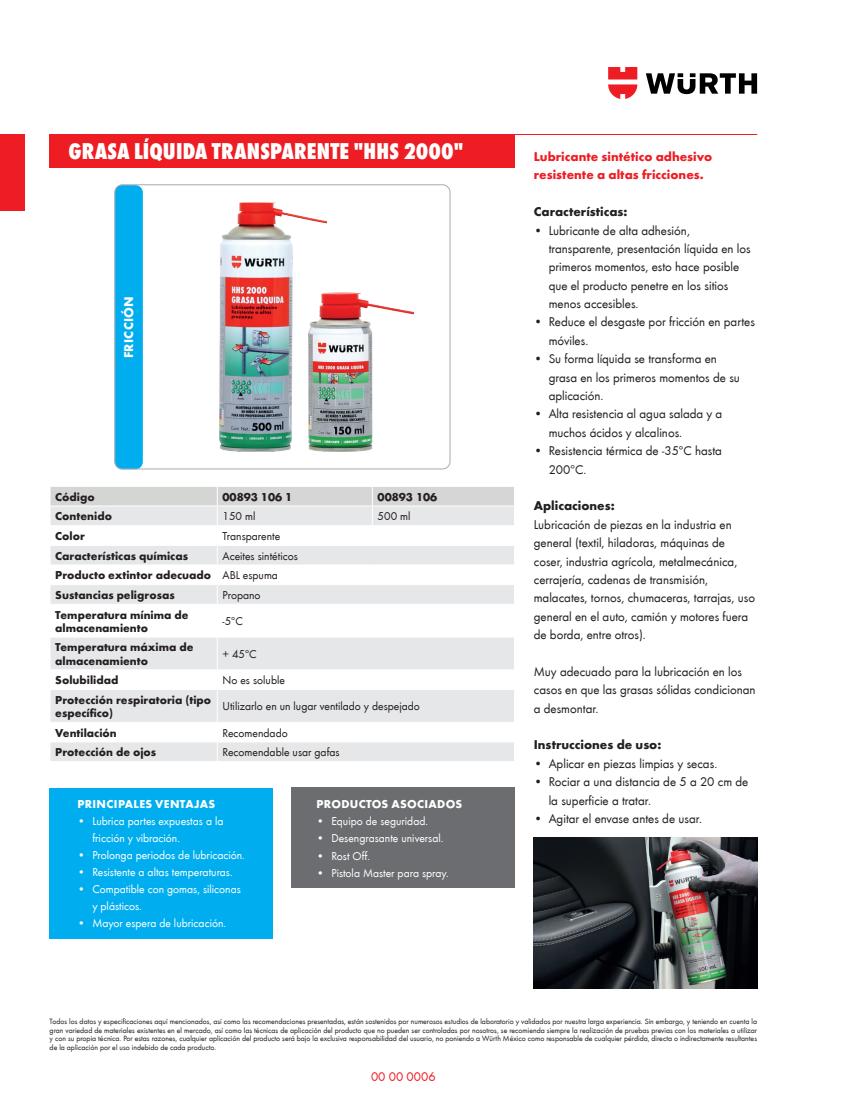
<style>
.page{position:relative;width:844px;height:1117px;background:#fff}
.page>*{position:absolute;margin:0;border:0;box-sizing:border-box;transform-origin:0 0}
.t1{font:800 condensed 23.62px "Wuerth";letter-spacing:.005em;color:#fff}
.t2{font:13.12px/18.4px "Wuerth";color:#231f20}
.t3{font:700 13.12px/18.4px "Wuerth";color:#ee1d23}
.t4{font:700 13.12px "Wuerth";color:#231f20}
.t5{font:13.12px "Wuerth";color:#ee1d23}
.t6{font:700 13.12px "Wuerth";letter-spacing:.025em;color:#fff}
.t7{font:700 11.9px/13.1px "Wuerth";color:#231f20}
.t8{font:11.9px/17px "Wuerth";color:#fff}
.t9{font:11.9px "Wuerth";color:#231f20}
.t10{font:700 11.9px "Wuerth";letter-spacing:.025em;color:#fff}
.t11{font:7.88px/8.6px "Wuerth";color:#231f20;text-align:justify}
.s1{font-weight:400}
</style>
<div class="page">
<svg style="left:645px;top:73px;width:111px;height:21px"></svg>
<svg style="left:608px;top:67px;width:29px;height:32px"></svg>
<div style="left:0;top:134px;width:25px;height:76px;background:#ee1d23"></div>
<div style="left:292px;top:787px;width:223px;height:100px;background:#6c6d70"></div>
<div style="left:50px;top:787px;width:223px;height:151px;background:#00aeef"></div>
<div style="left:50px;top:134px;width:465px;height:33px;background:#ee1d23"></div>
<hr style="left:385px;top:134px;width:372px;height:1px;background:#ee1d23">
<img style="left:533px;top:837px;width:224px;height:151px">
<div style="left:50px;top:486px;width:167px;height:20px;background:#d4d6d4"></div>
<svg style="left:51px;top:506px;width:463px;height:255px;fill:#e6e7e9"></svg>
<hr style="left:50px;top:564px;width:167px;height:1px;background:#fff">
<hr style="left:50px;top:584px;width:167px;height:1px;background:#fff">
<hr style="left:50px;top:603px;width:167px;height:1px;background:#fff">
<hr style="left:50px;top:636px;width:167px;height:1px;background:#fff">
<hr style="left:50px;top:669px;width:167px;height:1px;background:#fff">
<hr style="left:50px;top:689px;width:167px;height:1px;background:#fff">
<hr style="left:50px;top:721px;width:167px;height:1px;background:#fff">
<hr style="left:50px;top:741px;width:167px;height:1px;background:#fff">
<svg style="left:50px;top:743px;width:1px;height:18px"></svg>
<hr style="left:50px;top:486px;width:167px;height:1px;background:#fff">
<hr style="left:50px;top:505px;width:167px;height:1px;background:#fff">
<hr style="left:50px;top:525px;width:167px;height:1px;background:#fff">
<hr style="left:50px;top:545px;width:167px;height:1px;background:#fff">
<svg style="left:50px;top:487px;width:1px;height:116px"></svg>
<svg style="left:217px;top:487px;width:297px;height:116px"></svg>
<hr style="left:217px;top:603px;width:155px;height:1px;background:#fff">
<hr style="left:217px;top:604px;width:1px;height:32px;background:#fff">
<hr style="left:372px;top:603px;width:142px;height:1px;background:#fff">
<hr style="left:217px;top:636px;width:155px;height:1px;background:#fff">
<hr style="left:217px;top:637px;width:1px;height:32px;background:#fff">
<hr style="left:372px;top:636px;width:142px;height:1px;background:#fff">
<hr style="left:217px;top:669px;width:155px;height:1px;background:#fff">
<svg style="left:217px;top:670px;width:1px;height:19px"></svg>
<hr style="left:372px;top:669px;width:142px;height:1px;background:#fff">
<hr style="left:217px;top:689px;width:155px;height:1px;background:#fff">
<hr style="left:217px;top:689px;width:1px;height:32px;background:#fff">
<hr style="left:372px;top:689px;width:142px;height:1px;background:#fff">
<hr style="left:217px;top:721px;width:155px;height:1px;background:#fff">
<hr style="left:372px;top:721px;width:142px;height:1px;background:#fff">
<hr style="left:217px;top:741px;width:155px;height:1px;background:#fff">
<svg style="left:217px;top:722px;width:1px;height:39px"></svg>
<hr style="left:372px;top:741px;width:142px;height:1px;background:#fff">
<div style="left:114px;top:185px;width:29px;height:284px;background:#00aeef;border-radius:7px"></div>
<div style="left:114px;top:184px;width:336px;height:285px;border:1px solid #a8a9ad;border-radius:7px"></div>
<img style="left:219px;top:203px;width:107px;height:248px">
<img style="left:308px;top:292px;width:105px;height:159px">
<h1 class="t1" style="left:68px;top:134px;width:396px">GRASA LÍQUIDA TRANSPARENTE "HHS 2000"</h1>
<p class="t6" style="left:119px;top:358px;width:64px;rotate:-90deg">FRICCIÓN</p>
<p class="t7" style="left:55px;top:489px;width:41px">Código</p>
<p class="t7" style="left:222px;top:489px;width:71px">00893 106 1</p>
<p class="t7" style="left:377px;top:489px;width:61px">00893 106</p>
<p class="t7" style="left:55px;top:509px;width:58px">Contenido</p>
<p class="t9" style="left:222px;top:508px;width:34px">150 ml</p>
<p class="t9" style="left:377px;top:508px;width:34px">500 ml</p>
<p class="t7" style="left:55px;top:528px;width:31px">Color</p>
<p class="t9" style="left:222px;top:528px;width:59px">Transparente</p>
<p class="t7" style="left:55px;top:548px;width:134px">Características químicas</p>
<p class="t7" style="left:55px;top:545px;width:244px;line-height:19.6px;text-indent:167px"><span class="s1">Aceites sintéticos<br></span>Producto extintor adecuado <span class="s1">ABL espuma<br></span>Sustancias peligrosas</p>
<p class="t9" style="left:222px;top:586px;width:39px">Propano</p>
<p class="t7" style="left:55px;top:607px;width:135px">Temperatura mínima de almacenamiento</p>
<p class="t9" style="left:222px;top:613px;width:22px">-5ºC</p>
<p class="t7" style="left:55px;top:640px;width:140px">Temperatura máxima de almacenamiento</p>
<p class="t9" style="left:222px;top:645px;width:36px">+ 45ºC</p>
<p class="t7" style="left:55px;top:672px;width:65px">Solubilidad</p>
<p class="t9" style="left:222px;top:672px;width:64px">No es soluble</p>
<p class="t7" style="left:55px;top:692px;width:157px">Protección respiratoria (tipo específico)</p>
<p class="t9" style="left:222px;top:698px;width:199px">Utilizarlo en un lugar ventilado y despejado</p>
<p class="t7" style="left:55px;top:725px;width:63px">Ventilación</p>
<p class="t9" style="left:222px;top:724px;width:67px">Recomendado</p>
<p class="t7" style="left:55px;top:744px;width:102px">Protección de ojos</p>
<p class="t9" style="left:222px;top:744px;width:119px">Recomendable usar gafas</p>
<p class="t10" style="left:77px;top:794px;width:139px">PRINCIPALES VENTAJAS</p>
<p class="t8" style="left:92px;top:811px;width:132px;text-indent:-15px">• Lubrica partes expuestas a la fricción y vibración.</p>
<p class="t8" style="left:77px;top:845px;width:169px">• Prolonga periodos de lubricación.</p>
<p class="t8" style="left:77px;top:862px;width:157px">• Resistente a altas temperaturas.</p>
<p class="t8" style="left:92px;top:879px;width:150px;text-indent:-15px">• Compatible con gomas, siliconas y plásticos.</p>
<p class="t8" style="left:77px;top:914px;width:150px">• Mayor espera de lubricación.</p>
<p class="t10" style="left:316px;top:795px;width:147px">PRODUCTOS ASOCIADOS</p>
<p class="t8" style="left:316px;top:812px;width:113px">• Equipo de seguridad.</p>
<p class="t8" style="left:316px;top:829px;width:128px">• Desengrasante universal.</p>
<p class="t8" style="left:316px;top:846px;width:55px">• Rost Off.</p>
<p class="t8" style="left:316px;top:863px;width:134px">• Pistola Master para spray.</p>
<p class="t3" style="left:533px;top:146px;width:180px">Lubricante sintético adhesivo resistente a altas fricciones.</p>
<p class="t4" style="left:533px;top:202px;width:95px">Características:</p>
<p class="t2" style="left:548px;top:220px;width:203px;text-indent:-15px">• Lubricante de alta adhesión, transparente, presentación líquida en los primeros momentos, esto hace posible que el producto penetre en los sitios menos accesibles.</p>
<p class="t2" style="left:548px;top:312px;width:208px;text-indent:-15px">• Reduce el desgaste por fricción en partes móviles.</p>
<p class="t2" style="left:548px;top:349px;width:193px;text-indent:-15px">• Su forma líquida se transforma en grasa en los primeros momentos de su aplicación.</p>
<p class="t2" style="left:548px;top:404px;width:175px;text-indent:-15px">• Alta resistencia al agua salada y a muchos ácidos y alcalinos.</p>
<p class="t2" style="left:548px;top:441px;width:175px;text-indent:-15px">• Resistencia térmica de -35ºC hasta<br>200ºC.</p>
<p class="t4" style="left:533px;top:496px;width:82px">Aplicaciones:</p>
<p class="t2" style="left:533px;top:514px;width:223px">Lubricación de piezas en la industria en general (textil, hiladoras, máquinas de coser, industria agrícola, metalmecánica, cerrajería, cadenas de transmisión, malacates, tornos, chumaceras, tarrajas, uso general en el auto, camión y motores fuera de borda, entre otros).</p>
<p class="t2" style="left:533px;top:661px;width:223px">Muy adecuado para la lubricación en los casos en que las grasas sólidas condicionan a desmontar.</p>
<p class="t4" style="left:533px;top:735px;width:129px">Instrucciones de uso:</p>
<p class="t2" style="left:533px;top:753px;width:185px">• Aplicar en piezas limpias y secas.</p>
<p class="t2" style="left:548px;top:771px;width:201px;text-indent:-15px">• Rociar a una distancia de 5 a 20 cm de la superficie a tratar.</p>
<p class="t2" style="left:533px;top:808px;width:170px">• Agitar el envase antes de usar.</p>
<p class="t11" style="left:50px;top:1016px;width:708px">Todos los datos y especificaciones aquí mencionados, así como las recomendaciones presentadas, están sostenidos por numerosos estudios de laboratorio y validados por nuestra larga experiencia. Sin embargo, y teniendo en cuenta la gran variedad de materiales existentes en el mercado, así como las técnicas de aplicación del producto que no pueden ser controladas por nosotros, se recomienda siempre la realización de pruebas previas con los materiales a utilizar y con su propia técnica. Por estas razones, cualquier aplicación del producto será bajo la exclusiva responsabilidad del usuario, no poniendo a Würth México como responsable de cualquier pérdida, directa o indirectamente resultantes de la aplicación por el uso indebido de cada producto.</p>
<p class="t5" style="left:371px;top:1067px;width:66px">00 00 0006</p>
</div>
